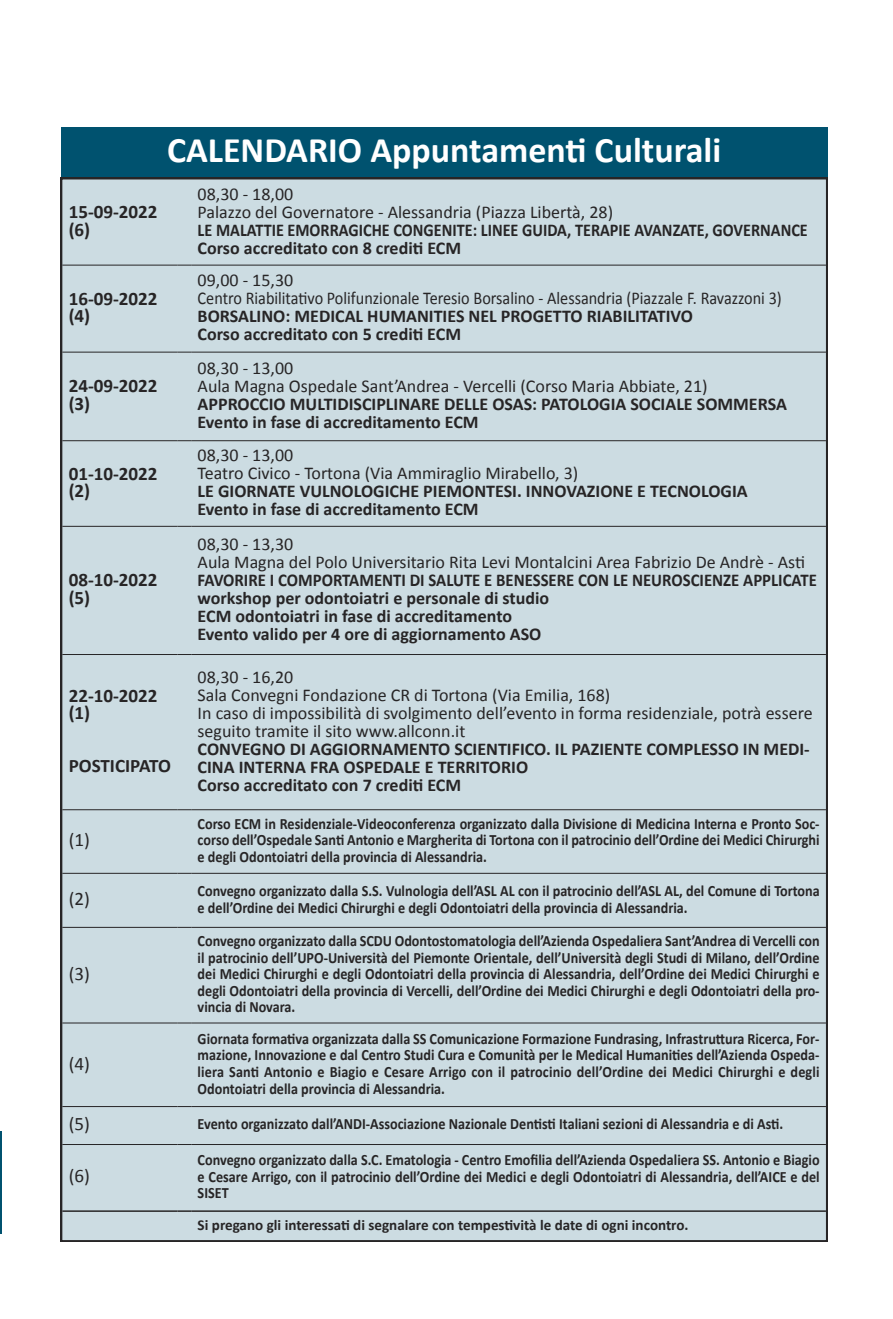
<style>
.page{position:relative;width:893px;height:1319px;background:#fff}
.page>*{position:absolute;margin:0;border:0;box-sizing:border-box;transform-origin:0 0}
.t1{font:700 36px "Calibri";color:#fff}
.t2{font:700 19.05px/17.4px "Calibri";color:#272526}
.t3{font:19.05px "Calibri";color:#272526}
.t4{font:18px/18px "Calibri";color:#272526}
.t5{font:700 18px/18px "Calibri";color:#272526}
.t6{font:700 18px/18px "Calibri";color:#272526;scale:.93 1}
.t7{font:700 18px/18px "Calibri";color:#272526;scale:.9 1}
.t8{font:700 15.75px/16.5px "Calibri";color:#272526;text-align:justify;scale:.9 1}
.t9{font:700 15.15px "Calibri";color:#272526}
</style>
<div class="page">
<hr style="left:0;top:1131px;width:2px;height:102px;background:#00526f">
<div style="left:61px;top:128px;width:766px;height:51px;background:#00526f"></div>
<div style="left:61px;top:178px;width:766px;height:1063px;background:#ccdce2"></div>
<hr style="left:62px;top:265px;width:116px;height:1px;background:#272526">
<svg style="left:178px;top:265px;width:13px;height:1px"></svg>
<hr style="left:191px;top:265px;width:635px;height:1px;background:#272526">
<hr style="left:62px;top:352px;width:116px;height:1px;background:#272526">
<svg style="left:178px;top:352px;width:13px;height:1px"></svg>
<hr style="left:191px;top:352px;width:635px;height:1px;background:#272526">
<hr style="left:62px;top:440px;width:116px;height:1px;background:#272526">
<svg style="left:178px;top:440px;width:13px;height:1px"></svg>
<hr style="left:191px;top:440px;width:635px;height:1px;background:#272526">
<hr style="left:62px;top:526px;width:116px;height:1px;background:#272526">
<svg style="left:178px;top:526px;width:13px;height:1px"></svg>
<hr style="left:191px;top:526px;width:635px;height:1px;background:#272526">
<hr style="left:62px;top:654px;width:116px;height:1px;background:#272526">
<svg style="left:178px;top:654px;width:13px;height:1px"></svg>
<hr style="left:191px;top:654px;width:635px;height:1px;background:#272526">
<hr style="left:62px;top:809px;width:116px;height:1px;background:#272526">
<svg style="left:178px;top:809px;width:13px;height:1px"></svg>
<hr style="left:191px;top:809px;width:635px;height:1px;background:#272526">
<hr style="left:62px;top:872px;width:116px;height:1px;background:#272526">
<svg style="left:178px;top:872px;width:13px;height:1px"></svg>
<hr style="left:191px;top:872px;width:635px;height:1px;background:#272526">
<hr style="left:62px;top:926px;width:116px;height:1px;background:#272526">
<svg style="left:178px;top:926px;width:13px;height:1px"></svg>
<hr style="left:191px;top:926px;width:635px;height:1px;background:#272526">
<hr style="left:62px;top:1022px;width:116px;height:1px;background:#272526">
<svg style="left:178px;top:1022px;width:13px;height:1px"></svg>
<hr style="left:191px;top:1022px;width:635px;height:1px;background:#272526">
<hr style="left:62px;top:1105px;width:116px;height:1px;background:#272526">
<svg style="left:178px;top:1105px;width:13px;height:1px"></svg>
<hr style="left:191px;top:1105px;width:635px;height:1px;background:#272526">
<hr style="left:62px;top:1143px;width:116px;height:1px;background:#272526">
<svg style="left:178px;top:1143px;width:13px;height:1px"></svg>
<hr style="left:191px;top:1143px;width:635px;height:1px;background:#272526">
<hr style="left:62px;top:1210px;width:116px;height:1px;background:#272526">
<svg style="left:178px;top:1210px;width:13px;height:1px"></svg>
<hr style="left:191px;top:1210px;width:635px;height:1px;background:#272526">
<p class="t2" style="left:69px;top:203px;width:90px">15‐09‐2022 (6)</p>
<p class="t2" style="left:69px;top:289px;width:90px">16‐09‐2022 (4)</p>
<p class="t2" style="left:69px;top:377px;width:90px">24‐09‐2022 (3)</p>
<p class="t2" style="left:69px;top:464px;width:90px">01‐10‐2022 (2)</p>
<p class="t2" style="left:69px;top:571px;width:90px">08‐10‐2022 (5)</p>
<h1 class="t1" style="left:167px;top:128px;width:556px">CALENDARIO Appuntamenti Culturali</h1>
<p class="t4" style="left:198px;top:184px;width:417px">08,30 ‐ 18,00<br>Palazzo del Governatore ‐ Alessandria (Piazza Libertà, 28)</p>
<p class="t7" style="left:198px;top:220px;width:679px">LE MALATTIE EMORRAGICHE CONGENITE: LINEE GUIDA, TERAPIE AVANZATE, GOVERNANCE<br>Corso accreditato con 8 crediti ECM</p>
<p class="t4" style="left:198px;top:271px;width:586px">09,00 ‐ 15,30<br>Centro Riabilitativo Polifunzionale Teresio Borsalino ‐ Alessandria (Piazzale F. Ravazzoni 3)</p>
<p class="t5" style="left:198px;top:307px;width:497px">BORSALINO: MEDICAL HUMANITIES NEL PROGETTO RIABILITATIVO<br>Corso accreditato con 5 crediti ECM</p>
<p class="t4" style="left:198px;top:359px;width:512px">08,30 ‐ 13,00<br>Aula Magna Ospedale Sant’Andrea ‐ Vercelli (Corso Maria Abbiate, 21)</p>
<p class="t5" style="left:198px;top:395px;width:591px">APPROCCIO MULTIDISCIPLINARE DELLE OSAS: PATOLOGIA SOCIALE SOMMERSA<br>Evento in fase di accreditamento ECM</p>
<p class="t4" style="left:198px;top:446px;width:382px">08,30 ‐ 13,00<br>Teatro Civico ‐ Tortona (Via Ammiraglio Mirabello, 3)</p>
<p class="t5" style="left:198px;top:482px;width:552px">LE GIORNATE VULNOLOGICHE PIEMONTESI. INNOVAZIONE E TECNOLOGIA<br>Evento in fase di accreditamento ECM</p>
<p class="t4" style="left:198px;top:534px;width:609px">08,30 ‐ 13,30<br>Aula Magna del Polo Universitario Rita Levi Montalcini Area Fabrizio De Andrè ‐ Asti</p>
<p class="t6" style="left:198px;top:570px;width:667px">FAVORIRE I COMPORTAMENTI DI SALUTE E BENESSERE CON LE NEUROSCIENZE APPLICATE workshop per odontoiatri e personale di studio<br>ECM odontoiatri in fase di accreditamento<br>Evento valido per 4 ore di aggiornamento ASO</p>
<p class="t2" style="left:69px;top:686px;width:90px">22‐10‐2022 (1)</p>
<p class="t2" style="left:69px;top:756px;width:104px">POSTICIPATO</p>
<p class="t3" style="left:69px;top:828px;width:23px">(1)</p>
<p class="t4" style="left:198px;top:667px;width:617px">08,30 ‐ 16,20<br>Sala Convegni Fondazione CR di Tortona (Via Emilia, 168)<br>In caso di impossibilità di svolgimento dell’evento in forma residenziale, potrà essere seguito tramite il sito www.allconn.it</p>
<p class="t5" style="left:198px;top:739px;width:614px">CONVEGNO DI AGGIORNAMENTO SCIENTIFICO. IL PAZIENTE COMPLESSO IN MEDI‐<br>CINA INTERNA FRA OSPEDALE E TERRITORIO<br>Corso accreditato con 7 crediti ECM</p>
<p class="t8" style="left:198px;top:815px;width:693px">Corso ECM in Residenziale‐Videoconferenza organizzato dalla Divisione di Medicina Interna e Pronto Soc‐ corso dell’Ospedale Santi Antonio e Margherita di Tortona con il patrocinio dell’Ordine dei Medici Chirurghi e degli Odontoiatri della provincia di Alessandria.</p>
<p class="t3" style="left:69px;top:886px;width:23px">(2)</p>
<p class="t8" style="left:198px;top:882px;width:693px">Convegno organizzato dalla S.S. Vulnologia dell’ASL AL con il patrocinio dell’ASL AL, del Comune di Tortona e dell’Ordine dei Medici Chirurghi e degli Odontoiatri della provincia di Alessandria.</p>
<p class="t3" style="left:69px;top:961px;width:23px">(3)</p>
<p class="t3" style="left:69px;top:1051px;width:23px">(4)</p>
<p class="t8" style="left:198px;top:932px;width:693px">Convegno organizzato dalla SCDU Odontostomatologia dell’Azienda Ospedaliera Sant’Andrea di Vercelli con il patrocinio dell’UPO‐Università del Piemonte Orientale, dell’Università degli Studi di Milano, dell’Ordine dei Medici Chirurghi e degli Odontoiatri della provincia di Alessandria, dell’Ordine dei Medici Chirurghi e degli Odontoiatri della provincia di Vercelli, dell’Ordine dei Medici Chirurghi e degli Odontoiatri della pro‐ vincia di Novara.</p>
<p class="t8" style="left:198px;top:1030px;width:693px">Giornata formativa organizzata dalla SS Comunicazione Formazione Fundrasing, Infrastruttura Ricerca, For‐ mazione, Innovazione e dal Centro Studi Cura e Comunità per le Medical Humanities dell’Azienda Ospeda‐ liera Santi Antonio e Biagio e Cesare Arrigo con il patrocinio dell’Ordine dei Medici Chirurghi e degli Odontoiatri della provincia di Alessandria.</p>
<p class="t3" style="left:69px;top:1111px;width:23px">(5)</p>
<p class="t8" style="left:198px;top:1115px;width:652px">Evento organizzato dall’ANDI‐Associazione Nazionale Dentisti Italiani sezioni di Alessandria e di Asti.</p>
<p class="t3" style="left:69px;top:1163px;width:23px">(6)</p>
<p class="t8" style="left:198px;top:1151px;width:693px">Convegno organizzato dalla S.C. Ematologia ‐ Centro Emofilia dell’Azienda Ospedaliera SS. Antonio e Biagio e Cesare Arrigo, con il patrocinio dell’Ordine dei Medici e degli Odontoiatri di Alessandria, dell’AICE e del SISET</p>
<p class="t9" style="left:198px;top:1215px;width:492px">Si pregano gli interessati di segnalare con tempestività le date di ogni incontro.</p>
</div>
